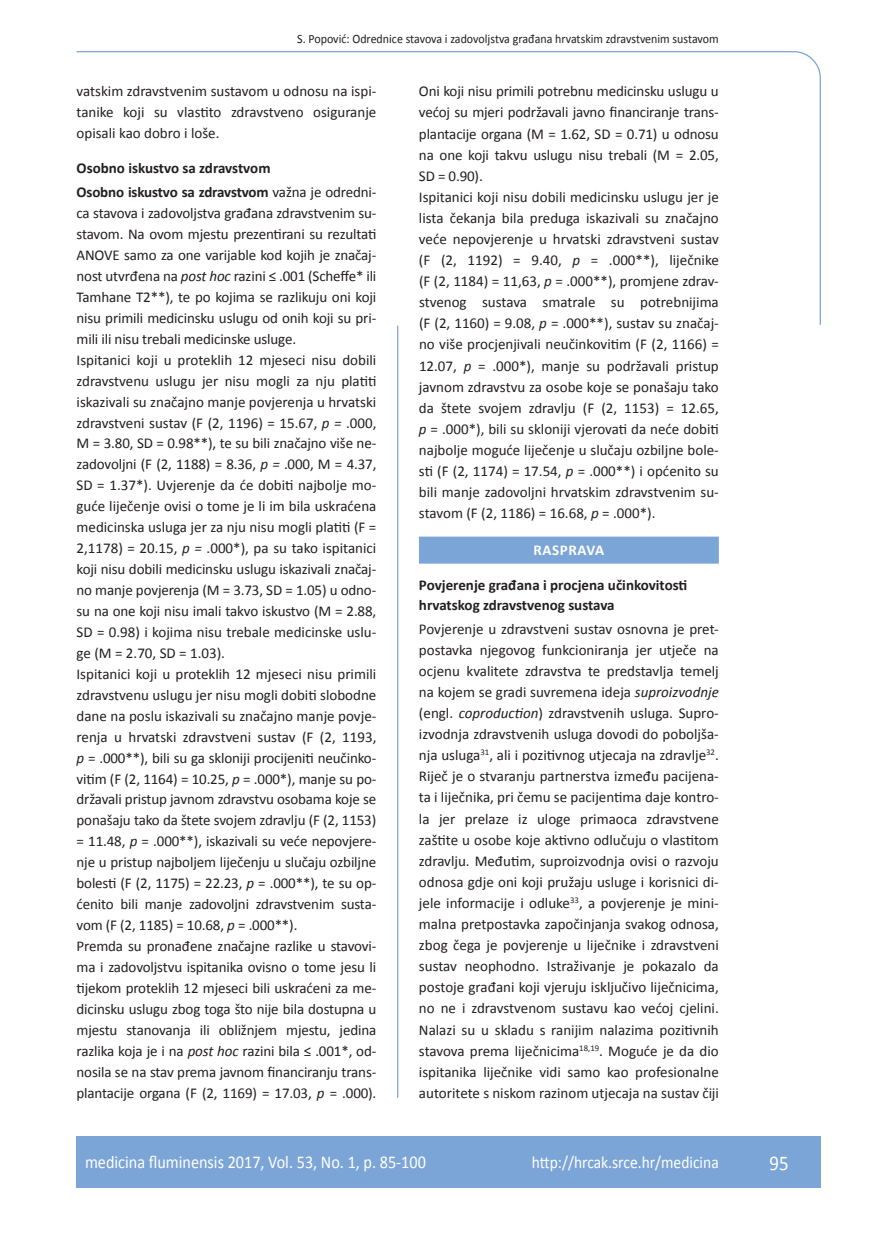
<style>
.page{position:relative;width:872px;height:1234px;background:#fff}
.page>*{position:absolute;margin:0;border:0;box-sizing:border-box;transform-origin:0 0}
.t1{font:21px "Calibri";color:#fff;scale:.9 1}
.t2{font:18px "Calibri";color:#fff;scale:.9 1}
.t3{font:17.25px "Calibri";color:#fff;scale:.9 1}
.t4{font:15px/21px "Calibri";letter-spacing:-.01em;color:#231f20;text-align:justify}
.t5{font:700 15px/23.7px "Calibri";letter-spacing:-.005em;color:#231f20}
.t6{font:700 15px "Calibri";letter-spacing:.04em;color:#fff}
.t7{font:12.75px "Calibri";color:#231f20;scale:.94 1}
.s1{font-weight:400}
.s2{font-style:italic}
</style>
<div class="page">
<svg style="left:76px;top:51px;width:745px;height:275px"></svg>
<hr style="left:397px;top:325px;width:1px;height:772px;background:#7ca5d7">
<div style="left:77px;top:1135px;width:744px;height:51px;background:#7ca5d7"></div>
<div style="left:419px;top:536px;width:300px;height:27px;background:#7ca5d7"></div>
<p class="t7" style="left:297px;top:30px;width:450px">S. Popović: Odrednice stavova i zadovoljstva građana hrvatskim zdravstvenim sustavom</p>
<p class="t4" style="left:77px;top:80px;width:301px">vatskim zdravstvenim sustavom u odnosu na ispi&shy;tanike koji su vlastito zdravstveno osiguranje opisali kao dobro i loše.</p>
<p class="t5" style="left:77px;top:156px;width:301px">Osobno iskustvo sa zdravstvom<br>Osobno iskustvo sa zdravstvom <span class="s1">važna je odredni-</span></p>
<p class="t4" style="left:77px;top:202px;width:301px;text-align:left">ca stavova i zadovoljstva građana zdravstvenim su&shy;stavom. Na ovom mjestu prezentirani su rezultati ANOVE samo za one varijable kod kojih je značaj&shy;nost utvrđena na <span class="s2">post hoc</span> razini ≤ .001 (Scheffe* ili Tamhane T2**), te po kojima se razlikuju oni koji nisu primili medicinsku uslugu od onih koji su pri&shy;mili ili nisu trebali medicinske usluge.<br>Ispitanici koji u proteklih 12 mjeseci nisu dobili zdravstvenu uslugu jer nisu mogli za nju platiti iskazivali su značajno manje povjerenja u hrvatski zdravstveni sustav (F (2, 1196) = 15.67, <span class="s2">p =</span> .000, M = 3.80, SD = 0.98**), te su bili značajno više ne&shy;zadovoljni (F (2, 1188) = 8.36, <span class="s2">p =</span> .000, M = 4.37, SD = 1.37*). Uvjerenje da će dobiti najbolje mo&shy;guće liječenje ovisi o tome je li im bila uskraćena medicinska usluga jer za nju nisu mogli platiti (F = 2,1178) = 20.15, <span class="s2">p =</span> .000*), pa su tako ispitanici koji nisu dobili medicinsku uslugu iskazivali značaj&shy;no manje povjerenja (M = 3.73, SD = 1.05) u odno&shy;su na one koji nisu imali takvo iskustvo (M = 2.88, SD = 0.98) i kojima nisu trebale medicinske uslu&shy;ge (M = 2.70, SD = 1.03).<br>Ispitanici koji u proteklih 12 mjeseci nisu primili zdravstvenu uslugu jer nisu mogli dobiti slobodne dane na poslu iskazivali su značajno manje povje&shy;renja u hrvatski zdravstveni sustav (F (2, 1193, <span class="s2">p</span> = .000**), bili su ga skloniji procijeniti neučinko&shy;vitim (F (2, 1164) = 10.25, <span class="s2">p</span> = .000*), manje su po&shy;državali pristup javnom zdravstvu osobama koje se ponašaju tako da štete svojem zdravlju (F (2, 1153) = 11.48, <span class="s2">p</span> = .000**), iskazivali su veće nepovjere&shy;nje u pristup najboljem liječenju u slučaju ozbiljne bolesti (F (2, 1175) = 22.23, <span class="s2">p</span> = .000**), te su op&shy;ćenito bili manje zadovoljni zdravstvenim susta&shy;vom (F (2, 1185) = 10.68, <span class="s2">p</span> = .000**).<br>Premda su pronađene značajne razlike u stavovi&shy;ma i zadovoljstvu ispitanika ovisno o tome jesu li tijekom proteklih 12 mjeseci bili uskraćeni za me&shy;dicinsku uslugu zbog toga što nije bila dostupna u mjestu stanovanja ili obližnjem mjestu, jedina razlika koja je i na <span class="s2">post hoc</span> razini bila ≤ .001*, od&shy;nosila se na stav prema javnom financiranju trans&shy;plantacije organa (F (2, 1169) = 17.03, <span class="s2">p</span> = .000).</p>
<p class="t4" style="left:419px;top:80px;width:301px;text-align:left">Oni koji nisu primili potrebnu medicinsku uslugu u većoj su mjeri podržavali javno financiranje trans&shy;plantacije organa (M = 1.62, SD = 0.71) u odnosu na one koji takvu uslugu nisu trebali (M = 2.05, SD = 0.90).<br>Ispitanici koji nisu dobili medicinsku uslugu jer je lista čekanja bila preduga iskazivali su značajno veće nepovjerenje u hrvatski zdravstveni sustav (F (2, 1192) = 9.40, <span class="s2">p</span> = .000**), liječnike (F (2, 1184) = 11,63, <span class="s2">p</span> = .000**), promjene zdrav&shy;stvenog sustava smatrale su potrebnijima (F (2, 1160) = 9.08, <span class="s2">p</span> = .000**), sustav su značaj&shy;no više procjenjivali neučinkovitim (F (2, 1166) = 12.07, <span class="s2">p</span> = .000*), manje su podržavali pristup javnom zdravstvu za osobe koje se ponašaju tako da štete svojem zdravlju (F (2, 1153) = 12.65, <span class="s2">p</span> = .000*), bili su skloniji vjerovati da neće dobiti najbolje moguće liječenje u slučaju ozbiljne bole&shy;sti (F (2, 1174) = 17.54, <span class="s2">p</span> = .000**) i općenito su bili manje zadovoljni hrvatskim zdravstvenim su&shy;stavom (F (2, 1186) = 16.68, <span class="s2">p</span> = .000*).</p>
<p class="t6" style="left:533px;top:541px;width:72px">RASPRAVA</p>
<p class="t5" style="left:419px;top:574px;width:270px;line-height:19.6px">Povjerenje građana i procjena učinkovitosti hrvatskog zdravstvenog sustava</p>
<p class="t4" style="left:419px;top:617px;width:301px">Povjerenje u zdravstveni sustav osnovna je pret&shy;postavka njegovog funkcioniranja jer utječe na ocjenu kvalitete zdravstva te predstavlja temelj na kojem se gradi suvremena ideja <span class="s2">suproizvodnje </span>(engl. <span class="s2">coproduction</span>) zdravstvenih usluga. Supro&shy;izvodnja zdravstvenih usluga dovodi do poboljša&shy;nja usluga<sup>31</sup>, ali i pozitivnog utjecaja na zdravlje<sup>32</sup>.<br>Riječ je o stvaranju partnerstva između pacijena&shy;ta i liječnika, pri čemu se pacijentima daje kontro&shy;la jer prelaze iz uloge primaoca zdravstvene zaštite u osobe koje aktivno odlučuju o vlastitom zdravlju. Međutim, suproizvodnja ovisi o razvoju odnosa gdje oni koji pružaju usluge i korisnici di&shy;jele informacije i odluke<sup>33</sup>, a povjerenje je mini&shy;malna pretpostavka započinjanja svakog odnosa, zbog čega je povjerenje u liječnike i zdravstveni sustav neophodno. Istraživanje je pokazalo da postoje građani koji vjeruju isključivo liječnicima, no ne i zdravstvenom sustavu kao većoj cjelini.<br>Nalazi su u skladu s ranijim nalazima pozitivnih stavova prema liječnicima<sup>18,19</sup>. Moguće je da dio ispitanika liječnike vidi samo kao profesionalne autoritete s niskom razinom utjecaja na sustav čiji</p>
<p class="t2" style="left:85px;top:1150px;width:380px">medicina fluminensis 2017, Vol. 53, No. 1, p. 85-100</p>
<p class="t3" style="left:532px;top:1151px;width:209px">http://hrcak.srce.hr/medicina</p>
<h1 class="t1" style="left:769px;top:1149px;width:23px">95</h1>
</div>
